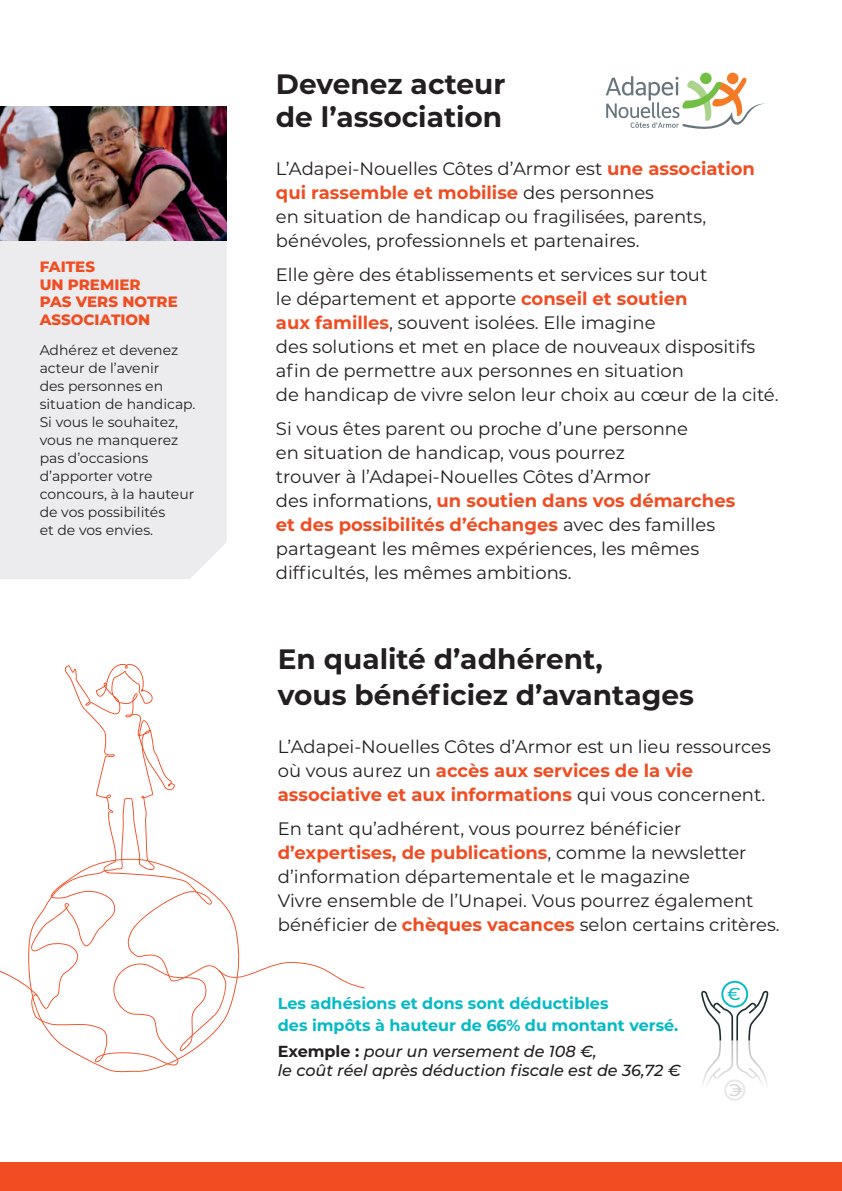
<style>
.page{position:relative;width:842px;height:1191px;background:#fff}
.page>*{position:absolute;margin:0;border:0;box-sizing:border-box;transform-origin:0 0}
.t1{font:700 28px/33.6px "Montserrat";color:#231f20}
.t2{font:18px/24px "Montserrat";color:#231f20}
.t3{font:500 17.4px "Montserrat";color:#d5d6d8}
.t4{font:500 17.4px "Montserrat";color:#03bac6}
.t5{font:italic 500 16px/19.2px "Montserrat";color:#231f20}
.t6{font:700 16px/21.6px "Montserrat";color:#03bac6}
.t7{font:800 15px/17.6px "Montserrat";color:#f04d22}
.t8{font:14px/18px "Montserrat";color:#231f20}
.s1{font-weight:700;color:#f04d22}
.s2{font-weight:700;font-style:normal}
</style>
<div class="page">
<div style="left:0;top:1162px;width:842px;height:29px;background:#f04d22"></div>
<div style="left:0;top:241px;width:227px;height:338px;background:#ececee"></div>
<img style="left:0;top:107px;width:227px;height:134px">
<svg style="left:701px;top:980px;width:67px;height:120px"></svg>
<div style="left:727px;top:73px;width:11px;height:11px;background:#f47a25;border-radius:50%"></div>
<div style="left:700px;top:73px;width:12px;height:11px;background:#73bf46;border-radius:50%"></div>
<svg style="left:606px;top:76px;width:160px;height:53px"></svg>
<svg style="left:28px;top:663px;width:212px;height:409px"></svg>
<svg style="left:0;top:960px;width:37px;height:35px"></svg>
<svg style="left:219px;top:961px;width:146px;height:27px"></svg>
<p class="t7" style="left:40px;top:257px;width:140px">FAITES<br>UN PREMIER<br>PAS VERS NOTRE<br>ASSOCIATION</p>
<p class="t8" style="left:40px;top:341px;width:157px">Adhérez et devenez acteur de l’avenir<br>des personnes en situation de handicap.<br>Si vous le souhaitez, vous ne manquerez pas d’occasions d’apporter votre concours, à la hauteur de vos possibilités<br>et de vos envies.</p>
<h1 class="t1" style="left:276px;top:65px;width:231px">Devenez acteur de l’association</h1>
<p class="t2" style="left:276px;top:156px;width:481px">L’Adapei-Nouelles Côtes d’Armor est <span class="s1">une association qui rassemble et mobilise</span> des personnes<br>en situation de handicap ou fragilisées, parents, bénévoles, professionnels et partenaires.</p>
<p class="t2" style="left:276px;top:262px;width:504px">Elle gère des établissements et services sur tout<br>le département et apporte <span class="s1">conseil et soutien<br>aux familles</span>, souvent isolées. Elle imagine<br>des solutions et met en place de nouveaux dispositifs afin de permettre aux personnes en situation<br>de handicap de vivre selon leur choix au cœur de la cité.</p>
<p class="t2" style="left:276px;top:416px;width:461px">Si vous êtes parent ou proche d’une personne<br>en situation de handicap, vous pourrez<br>trouver à l’Adapei-Nouelles Côtes d’Armor<br>des informations, <span class="s1">un soutien dans vos démarches et des possibilités d’échanges</span> avec des familles partageant les mêmes expériences, les mêmes difficultés, les mêmes ambitions.</p>
<h1 class="t1" style="left:278px;top:640px;width:418px;line-height:36px">En qualité d’adhérent,<br>vous bénéficiez d’avantages</h1>
<p class="t2" style="left:278px;top:734px;width:494px">L’Adapei-Nouelles Côtes d’Armor est un lieu ressources où vous aurez un <span class="s1">accès aux services de la vie associative et aux informations</span> qui vous concernent.</p>
<p class="t2" style="left:278px;top:816px;width:503px">En tant qu’adhérent, vous pourrez bénéficier <span class="s1">d’expertises, de publications</span>, comme la newsletter d’information départementale et le magazine<br>Vivre ensemble de l’Unapei. Vous pourrez également bénéficier de <span class="s1">chèques vacances</span> selon certains critères.</p>
<p class="t6" style="left:278px;top:991px;width:402px">Les adhésions et dons sont déductibles<br>des impôts à hauteur de 66% du montant versé.</p>
<p class="t5" style="left:278px;top:1040px;width:404px"><span class="s2">Exemple :</span> pour un versement de 108 €,<br>le coût réel après déduction fiscale est de 36,72 €</p>
<p class="t4" style="left:727px;top:982px;width:16px">€</p>
<p class="t3" style="left:743px;top:1102px;width:16px;rotate:-180deg">€</p>
</div>
